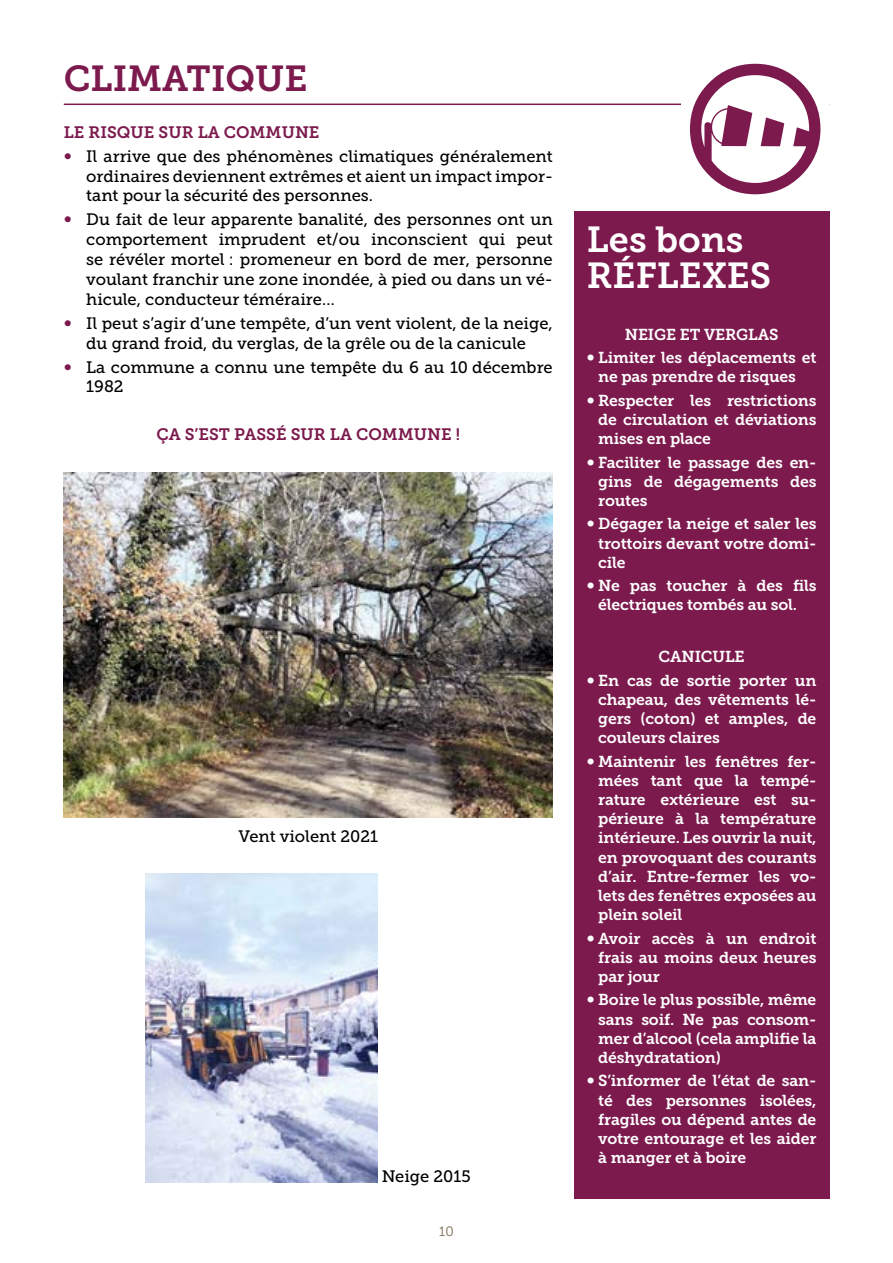
<style>
.page{position:relative;width:893px;height:1263px;background:#fff}
.page>*{position:absolute;margin:0;border:0;box-sizing:border-box;transform-origin:0 0}
.t1{font:130.5px "Aleagram";color:#7c1a4d}
.t2{font:36px/36.3px "Museo Slab 700";color:#fff}
.t3{font:36px "Museo Slab 700";color:#7c1a4d}
.t4{font:16.5px/19.8px "Museo Slab 500";color:#000;text-align:justify}
.t5{font:16.5px "Museo Slab 700";color:#7c1a4d}
.t6{font:15.75px/19.2px "Museo Slab 700";letter-spacing:-.01em;color:#fff;text-align:justify}
.t7{font:13.5px "Museo Slab 300";color:#786b50}
.s1{color:#7c1a4d}
</style>
<div class="page">
<hr style="left:64px;top:104px;width:765px;height:1px;background:#7c1a4d">
<img style="left:64px;top:472px;width:489px;height:345px">
<img style="left:146px;top:873px;width:232px;height:309px">
<div style="left:681px;top:64px;width:148px;height:148px;background:#fff"></div>
<div style="left:574px;top:212px;width:255px;height:987px;background:#7c1a4d"></div>
<h2 class="t3" style="left:64px;top:58px;width:245px">CLIMATIQUE</h2>
<p class="t5" style="left:64px;top:123px;width:257px">LE RISQUE SUR LA COMMUNE</p>
<p class="t4" style="left:86px;top:146px;width:468px;text-indent:-23px"><span class="s1">∞</span> Il arrive que des phénomènes climatiques généralement ordinaires deviennent extrêmes et aient un impact impor&shy;tant pour la sécurité des personnes.</p>
<p class="t4" style="left:86px;top:210px;width:468px;text-indent:-23px"><span class="s1">∞</span> Du fait de leur apparente banalité, des personnes ont un comportement imprudent et/ou inconscient qui peut se révéler mortel : promeneur en bord de mer, personne voulant franchir une zone inondée, à pied ou dans un vé&shy;hicule, conducteur téméraire…</p>
<p class="t4" style="left:64px;top:313px;width:491px;text-align:center"><span class="s1">∞</span> Il peut s’agir d’une tempête, d’un vent violent, de la neige, du grand froid, du verglas, de la grêle ou de la canicule</p>
<p class="t4" style="left:86px;top:357px;width:468px;text-indent:-23px"><span class="s1">∞</span> La commune a connu une tempête du 6 au 10 décembre<br>1982</p>
<p class="t5" style="left:156px;top:425px;width:305px">ÇA S’EST PASSÉ SUR LA COMMUNE !</p>
<p class="t4" style="left:239px;top:826px;width:141px">Vent violent 2021</p>
<p class="t4" style="left:382px;top:1167px;width:90px">Neige 2015</p>
<p class="t7" style="left:439px;top:1224px;width:16px">10</p>
<h1 class="t1" style="left:690px;top:62px;width:132px">r</h1>
<h2 class="t2" style="left:587px;top:221px;width:186px">Les bons<br>RÉFLEXES</h2>
<p class="t6" style="left:587px;top:323px;width:231px;line-height:23.4px;text-align:center">NEIGE ET VERGLAS<br>∞ Limiter les déplacements et</p>
<p class="t6" style="left:587px;top:365px;width:231px;line-height:23.4px;text-align:center">ne pas prendre de risques<br>∞ Respecter les restrictions</p>
<p class="t6" style="left:598px;top:410px;width:220px">de circulation et déviations mises en place</p>
<p class="t6" style="left:598px;top:453px;width:220px;text-indent:-11px">∞ Faciliter le passage des en&shy;gins de dégagements des routes</p>
<p class="t6" style="left:598px;top:514px;width:220px;text-indent:-11px">∞ Dégager la neige et saler les trottoirs devant votre domi&shy;cile</p>
<p class="t6" style="left:587px;top:576px;width:231px;text-align:center">∞ Ne pas toucher à des fils électriques tombés au sol.</p>
<p class="t6" style="left:587px;top:645px;width:231px;line-height:23.4px;text-align:center">CANICULE<br>∞ En cas de sortie porter un</p>
<p class="t6" style="left:598px;top:690px;width:220px">chapeau, des vêtements lé&shy;gers (coton) et amples, de couleurs claires</p>
<p class="t6" style="left:598px;top:752px;width:220px;text-indent:-11px">∞ Maintenir les fenêtres fer&shy;mées tant que la tempé&shy;rature extérieure est su&shy;périeure à la température intérieure. Les ouvrir la nuit, en provoquant des courants d’air. Entre-fermer les vo&shy;lets des fenêtres exposées au plein soleil</p>
<p class="t6" style="left:598px;top:929px;width:220px;text-indent:-11px">∞ Avoir accès à un endroit frais au moins deux heures par jour</p>
<p class="t6" style="left:598px;top:990px;width:220px;text-indent:-11px">∞ Boire le plus possible, même sans soif. Ne pas consom&shy;mer d’alcool (cela amplifie la déshydratation)</p>
<p class="t6" style="left:598px;top:1071px;width:220px;text-indent:-11px">∞ S’informer de l’état de san&shy;té des personnes isolées, fragiles ou dépend antes de votre entourage et les aider à manger et à boire</p>
</div>
